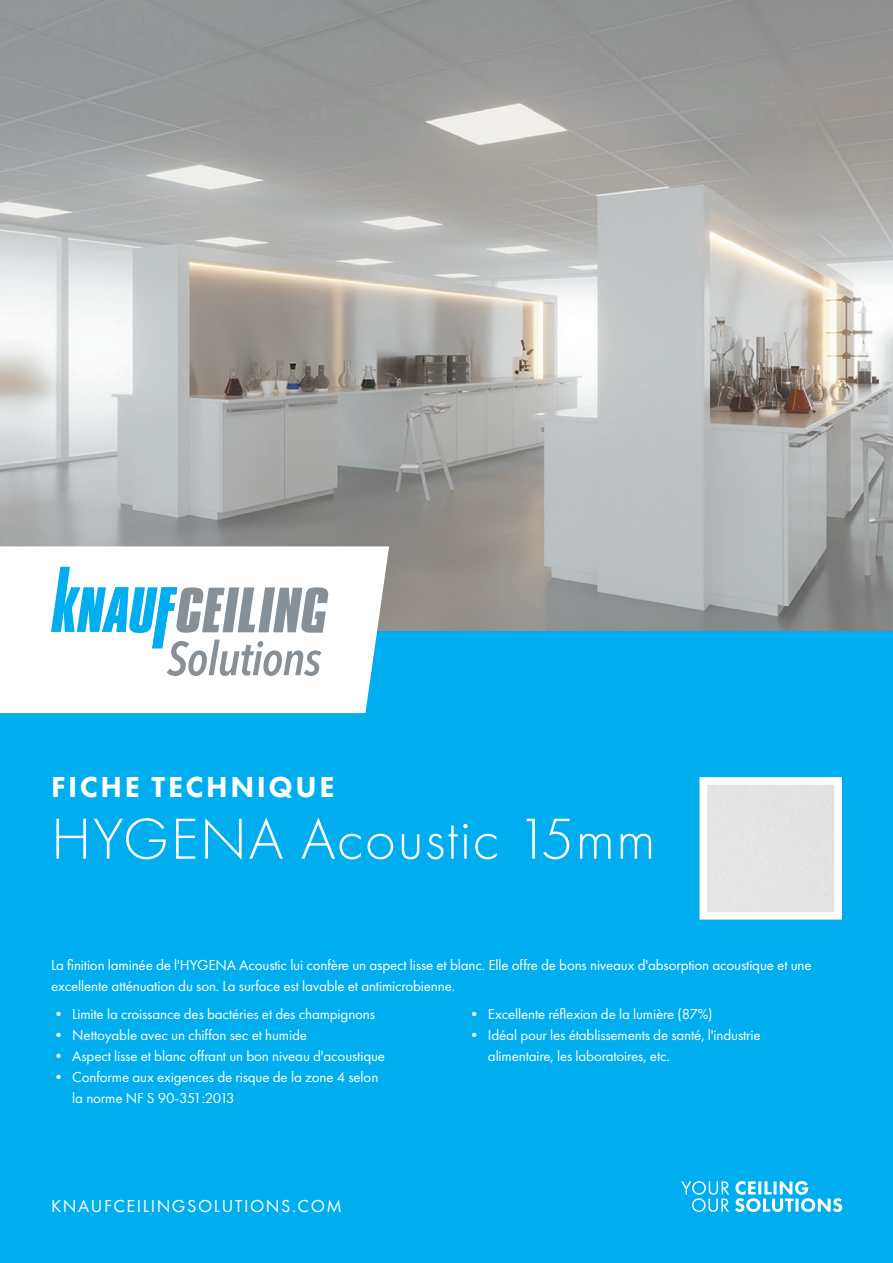
<style>
.page{position:relative;width:893px;height:1263px;background:#fff}
.page>*{position:absolute;margin:0;border:0;box-sizing:border-box;transform-origin:0 0}
.t1{font:300 60px "Futura PT";letter-spacing:.025em;color:#fff}
.t2{font:800 30px "Futura PT";letter-spacing:.085em;color:#fff}
.t3{font:18px "Futura PT";letter-spacing:.085em;color:#fff}
.t4{font:15px/21px "Futura PT";letter-spacing:-.01em;color:#fff}
</style>
<div class="page">
<img style="left:0;top:0;width:893px;height:631px">
<div style="left:0;top:631px;width:893px;height:632px;background:#00aeef"></div>
<svg style="left:699px;top:777px;width:143px;height:143px;background:#e6e8e8"></svg>
<svg style="left:681px;top:1181px;width:161px;height:31px"></svg>
<svg style="left:0;top:546px;width:389px;height:167px;fill:#fff"></svg>
<svg style="left:51px;top:567px;width:278px;height:109px"></svg>
<h2 class="t2" style="left:51px;top:769px;width:285px">FICHE TECHNIQUE</h2>
<h1 class="t1" style="left:51px;top:805px;width:606px">HYGENA Acoustic 15mm</h1>
<p class="t4" style="left:51px;top:954px;width:762px">La finition laminée de l'HYGENA Acoustic lui confère un aspect lisse et blanc. Elle offre de bons niveaux d'absorption acoustique et une excellente atténuation du son. La surface est lavable et antimicrobienne.</p>
<p class="t4" style="left:51px;top:1004px;width:326px">• Limite la croissance des bactéries et des champignons</p>
<p class="t4" style="left:51px;top:1025px;width:257px">• Nettoyable avec un chiffon sec et humide</p>
<p class="t4" style="left:51px;top:1046px;width:336px">• Aspect lisse et blanc offrant un bon niveau d'acoustique</p>
<p class="t4" style="left:72px;top:1067px;width:308px;text-indent:-21px">• Conforme aux exigences de risque de la zone 4 selon la norme NF S 90-351:2013</p>
<p class="t3" style="left:51px;top:1195px;width:292px">KNAUFCEILINGSOLUTIONS.COM</p>
<p class="t4" style="left:467px;top:1004px;width:247px">• Excellente réflexion de la lumière (87%)</p>
<p class="t4" style="left:488px;top:1025px;width:274px;text-indent:-21px">• Idéal pour les établissements de santé, l'industrie alimentaire, les laboratoires, etc.</p>
</div>
